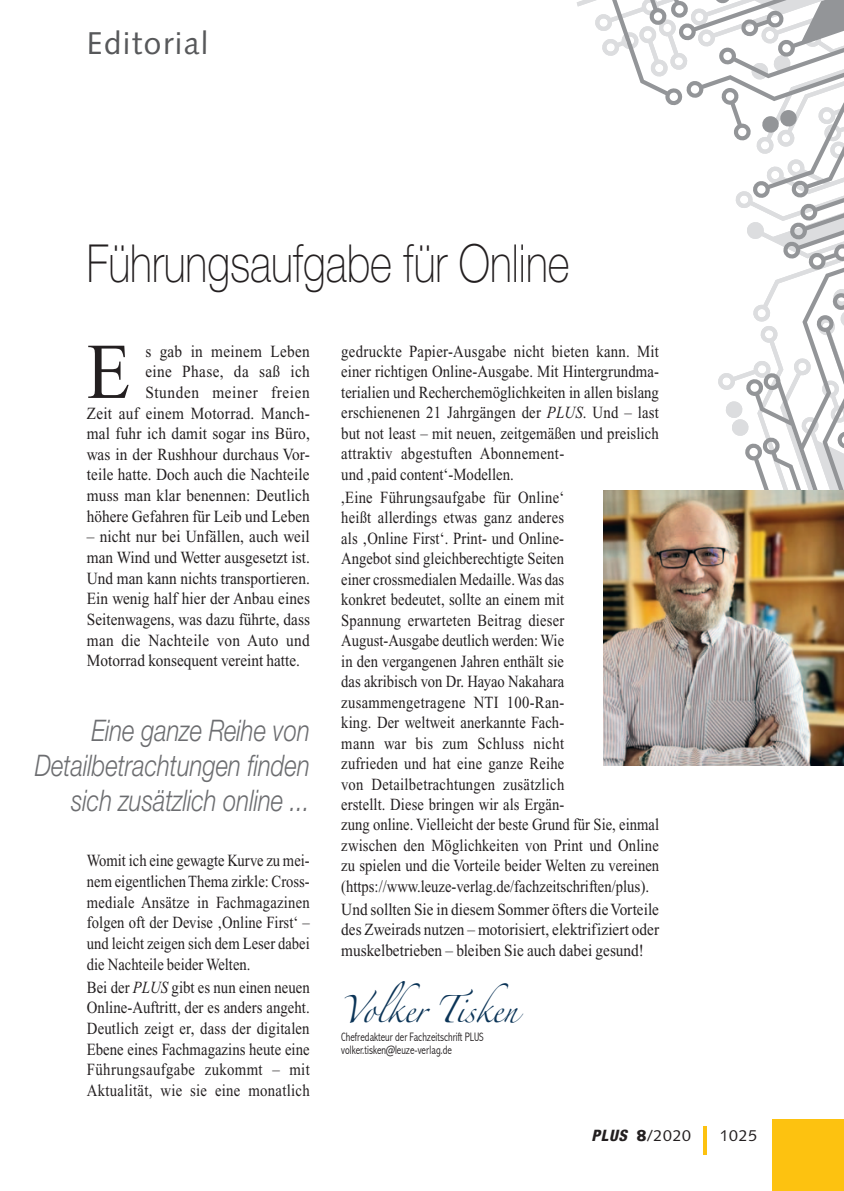
<style>
.page{position:relative;width:844px;height:1191px;background:#fff}
.page>*{position:absolute;margin:0;border:0;box-sizing:border-box;transform-origin:0 0}
.t1{font:78.75px "Times New Roman";color:#231f20;scale:.9 1}
.t2{font:100 52.5px "Helvetica Neue";color:#231f20;scale:.8 1}
.t3{font:31.5px "Syntax";letter-spacing:.05em;color:#57585a}
.t4{font:italic 300 29.75px/35px "Helvetica Neue";color:#6c6d70;text-align:right;scale:.8 1}
.t5{font:24.5px "Zapfino";color:#0b3457;scale:.9 1}
.t6{font:16.97px/20.5px "Times New Roman";letter-spacing:.005em;color:#231f20;scale:.86 1}
.t7{font:16.97px/20.7px "Times New Roman";letter-spacing:.005em;color:#231f20;text-align:justify;scale:.9 1}
.t8{font:16.97px/20.5px "Times New Roman";letter-spacing:.005em;color:#231f20;scale:.87 1}
.t9{font:15.75px "Syntax";letter-spacing:.05em;color:#231f20}
.t10{font:300 condensed 12.25px/13.7px "Abadi";color:#231f20;scale:.9 1}
.s1{font-style:italic}
.s2{font-family:"Helvetica Neue";font-weight:800;font-style:italic;font-stretch:condensed}
.s3{font-weight:900}
</style>
<div class="page">
<hr style="left:703px;top:1126px;width:3px;height:29px;background:#fdc210">
<div style="left:771px;top:1119px;width:72px;height:72px;background:#fdc210"></div>
<svg style="left:718px;top:106px;width:125px;height:384px"></svg>
<svg style="left:577px;top:0;width:266px;height:106px"></svg>
<img style="left:603px;top:490px;width:240px;height:275px">
<h3 class="t3" style="left:87px;top:25px;width:123px">Editorial</h3>
<h2 class="t2" style="left:87px;top:234px;width:605px">Führungsaufgabe für Online</h2>
<p class="t7" style="left:87px;top:341px;width:249px;text-align:right">s gab in meinem Leben<br>eine Phase, da saß ich<br>Stunden meiner freien<br>Zeit auf einem Motorrad. Manch&shy;mal fuhr ich damit sogar ins Büro, was in der Rushhour durchaus Vor&shy;teile hatte. Doch auch die Nachteile muss man klar benennen: Deutlich höhere Gefahren für Leib und Leben</p>
<p class="t7" style="left:87px;top:526px;width:249px">– nicht nur bei Unfällen, auch weil man Wind und Wetter ausgesetzt ist.<br>Und man kann nichts transportieren.<br>Ein wenig half hier der Anbau eines Seitenwagens, was dazu führte, dass man die Nachteile von Auto und Motorrad konsequent vereint hatte.</p>
<h1 class="t1" style="left:87px;top:329px;width:50px">E</h1>
<h3 class="t4" style="left:35px;top:712px;width:345px">Eine ganze Reihe von<br>Detailbetrachtungen finden sich zusätzlich online ...</h3>
<p class="t6" style="left:87px;top:850px;width:261px;text-align:justify">Womit ich eine gewagte Kurve zu mei&shy;nem eigentlichen Thema zirkle: Cross&shy;mediale Ansätze in Fachmagazinen folgen oft der Devise ‚Online First‘ – und leicht zeigen sich dem Leser dabei die Nachteile beider Welten.</p>
<p class="t8" style="left:87px;top:976px;width:258px;text-align:justify">Bei der <span class="s1">PLUS</span> gibt es nun einen neuen Online-Auftritt, der es anders angeht.<br>Deutlich zeigt er, dass der digitalen Ebene eines Fachmagazins heute eine Führungsaufgabe zukommt – mit Aktualität, wie sie eine monatlich</p>
<p class="t8" style="left:341px;top:341px;width:366px">gedruckte Papier-Ausgabe nicht bieten kann. Mit einer richtigen Online-Ausgabe. Mit Hintergrundma&shy;terialien und Recherchemöglichkeiten in allen bislang erschienenen 21 Jahrgängen der <span class="s1">PLUS</span>. Und – last but not least – mit neuen, zeitgemäßen und preislich attraktiv abgestuften Abonnement-<br>und ‚paid content‘-Modellen.</p>
<p class="t6" style="left:341px;top:487px;width:371px">,Eine Führungsaufgabe für Online‘<br>heißt allerdings etwas ganz anderes<br>als ‚Online First‘. Print- und Online-<br>Angebot sind gleichberechtigte Seiten<br>einer crossmedialen Medaille. Was das<br>konkret bedeutet, sollte an einem mit<br>Spannung erwarteten Beitrag dieser August-Ausgabe deutlich werden: Wie<br>in den vergangenen Jahren enthält sie<br>das akribisch von Dr. Hayao Nakahara zusammengetragene NTI 100-Ran-<br>king. Der weltweit anerkannte Fach-<br>mann war bis zum Schluss nicht<br>zufrieden und hat eine ganze Reihe<br>von Detailbetrachtungen zusätzlich<br>erstellt. Diese bringen wir als Ergän-<br>zung online. Vielleicht der beste Grund für Sie, einmal zwischen den Möglichkeiten von Print und Online zu spielen und die Vorteile beider Welten zu vereinen (https://www.leuze-verlag.de/fachzeitschriften/plus).</p>
<p class="t7" style="left:341px;top:899px;width:354px">Und sollten Sie in diesem Sommer öfters die Vorteile des Zweirads nutzen – motorisiert, elektrifiziert oder muskelbetrieben – bleiben Sie auch dabei gesund!</p>
<h3 class="t5" style="left:341px;top:999px;width:197px">Volker Tisken</h3>
<p class="t10" style="left:341px;top:1029px;width:160px">Chefredakteur der Fachzeitschrift PLUS volker.tisken@leuze-verlag.de</p>
<p class="t9" style="left:591px;top:1126px;width:101px"><span class="s2">PLUS</span> <span class="s3">8</span>/2020</p>
<p class="t9" style="left:719px;top:1126px;width:39px">1025</p>
</div>
